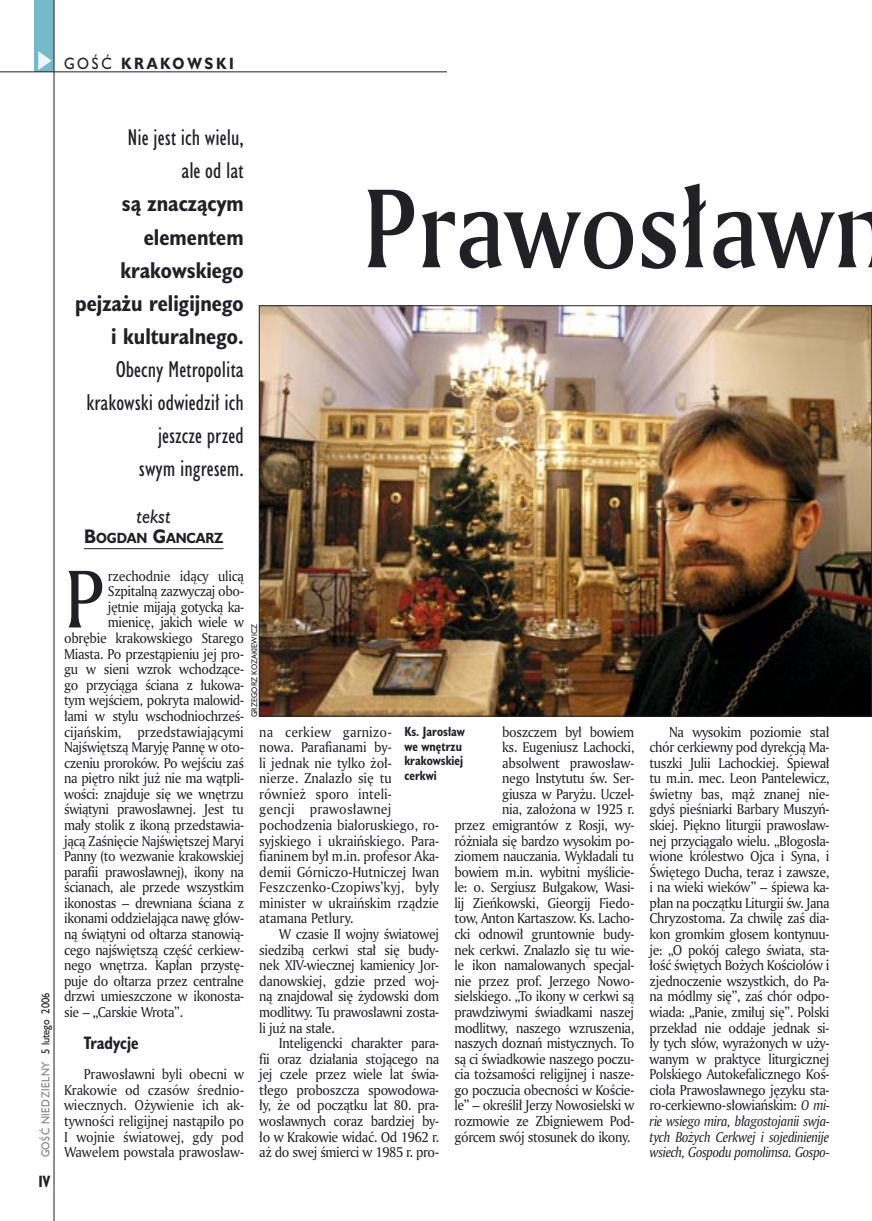
<style>
.page{position:relative;width:872px;height:1221px;background:#fff}
.page>*{position:absolute;margin:0;border:0;box-sizing:border-box;transform-origin:0 0}
._05_tytyl_AmMd_72_pt{font:108px "Amerigo Md PL";color:#212125;scale:.9 1}
._02_body_z_incjalem_4{font:79.05px "Amerigo PL";color:#212125;scale:.94 1}
._06-1_lead_prawy_HuCn_14_pt{font:21px/33px "Humanst 521 Cn PL";color:#212125;text-align:right}
._12_autor_HuBd{font:italic 18px "Humanst 521 PL";color:#212125;scale:.9 1}
._04_srodtytul_HuCB_11_pt{font:700 16.5px "Humanst 521 Cn PL";color:#212125;scale:.94 1}
._15a_temat_lewo{font:700 15px "Humanst 521 PL";letter-spacing:.2em;color:#212125;scale:.9 1}
._16_pagina_lewa{font:700 15px "Humanst 521 Cn PL";color:#212125;scale:.94 1}
._01_body_tekst{font:13.8px/15.6px "Amerigo PL";letter-spacing:-.03em;color:#212125;text-align:justify;scale:.94 1}
._02_body_z_incjalem_4-2{font:13.8px "Amerigo PL";letter-spacing:-.03em;color:#212125;scale:.94 1}
._01_body_tekst-2{font:13.8px/15.6px "Amerigo PL";letter-spacing:-.01em;color:#212125;scale:.94 1}
._02_body_z_incjalem_4-3{font:13.8px "Amerigo PL";letter-spacing:-.005em;color:#212125;scale:.94 1}
._12_autor_HuBd-2{font:700 13.5px "Humanst 521 PL";color:#212125;scale:.9 1}
._09_podpis_zdjecia_HuCnB{font:700 12.3px/14.4px "Humanst 521 Cn PL";color:#212125;scale:.94 1}
._18a_data_lewa_GOSC{font:10.5px "Humanst 521 PL";letter-spacing:.05em;color:#7f7f83;scale:.9 1}
._18_data_lewa{font:10.5px "Humanst 521 PL";color:#212125;scale:.9 1}
._09a_autor_zdjecia_Hu_5_pt{font:7.5px "Humanst 521 PL";color:#212125;scale:.94 1}
.s1{font-weight:400}
.s2{font-weight:700}
.s3{font-size:18px}
.s4{font-style:italic}
</style>
<div class="page">
<div style="left:35px;top:0;width:19px;height:72px;background:#75baca"></div>
<svg style="left:38px;top:51px;width:14px;height:19px"></svg>
<hr style="left:54px;top:0;width:1px;height:1220px;background:#212125">
<hr style="left:0;top:72px;width:447px;height:1px;background:#212125">
<hr style="left:84px;top:548px;width:139px;height:1px;background:#212125">
<img style="left:261px;top:307px;width:609px;height:407px">
<p class="_15a_temat_lewo" style="left:64px;top:53px;width:190px"><span class="s1">GOŚĆ</span> KRAKOWSKI</p>
<p class="_18_data_lewa" style="left:38px;top:1053px;width:69px;rotate:-90deg">5 lutego 2006</p>
<p class="_18a_data_lewa_GOSC" style="left:38px;top:1157px;width:108px;rotate:-90deg">GOŚĆ NIEDZIELNY</p>
<p class="_16_pagina_lewa" style="left:38px;top:1170px;width:14px">IV</p>
<p class="_06-1_lead_prawy_HuCn_14_pt" style="left:75px;top:121px;width:170px">Nie jest ich wielu,<br>ale od lat<br><span class="s2">są znaczącym elementem krakowskiego pejzażu religijnego i kulturalnego.<br></span>Obecny Metropolita krakowski odwiedził ich jeszcze przed<br>swym ingresem.</p>
<p class="_12_autor_HuBd" style="left:137px;top:504px;width:40px">tekst</p>
<p class="_12_autor_HuBd-2" style="left:84px;top:528px;width:156px"><span class="s3">B</span>OGDAN <span class="s3">G</span>ANCARZ</p>
<p class="_05_tytyl_AmMd_72_pt" style="left:363px;top:156px;width:587px">Prawosławn</p>
<p class="_02_body_z_incjalem_4" style="left:64px;top:546px;width:43px">P</p>
<p class="_02_body_z_incjalem_4-2" style="left:108px;top:566px;width:146px">rzechodnie idący ulicą</p>
<p class="_02_body_z_incjalem_4-2" style="left:108px;top:582px;width:146px">Szpitalną zazwyczaj obo-</p>
<p class="_02_body_z_incjalem_4-2" style="left:108px;top:597px;width:146px">jętnie mijają gotycką ka-</p>
<p class="_02_body_z_incjalem_4-2" style="left:108px;top:613px;width:146px">mienicę, jakich wiele w</p>
<p class="_02_body_z_incjalem_4-2" style="left:64px;top:629px;width:193px">obrębie krakowskiego Starego</p>
<p class="_02_body_z_incjalem_4-2" style="left:64px;top:644px;width:193px">Miasta. Po przestąpieniu jej pro-</p>
<p class="_02_body_z_incjalem_4-2" style="left:64px;top:660px;width:193px">gu w sieni wzrok wchodzące-</p>
<p class="_02_body_z_incjalem_4-2" style="left:64px;top:675px;width:193px">go przyciąga ściana z łukowa-</p>
<p class="_02_body_z_incjalem_4-2" style="left:64px;top:691px;width:193px">tym wejściem, pokryta malowid-</p>
<p class="_02_body_z_incjalem_4-2" style="left:64px;top:706px;width:193px">łami w stylu wschodniochrześ-</p>
<p class="_02_body_z_incjalem_4-3" style="left:64px;top:722px;width:193px">cijańskim, przedstawiającymi</p>
<p class="_02_body_z_incjalem_4-2" style="left:64px;top:738px;width:193px">Najświętszą Maryję Pannę w oto-</p>
<p class="_02_body_z_incjalem_4-2" style="left:64px;top:753px;width:193px">czeniu proroków. Po wejściu zaś</p>
<p class="_02_body_z_incjalem_4-2" style="left:64px;top:769px;width:193px">na piętro nikt już nie ma wątpli-</p>
<p class="_02_body_z_incjalem_4-2" style="left:64px;top:784px;width:193px">wości: znajduje się we wnętrzu</p>
<p class="_02_body_z_incjalem_4-2" style="left:64px;top:800px;width:193px">świątyni prawosławnej. Jest tu</p>
<p class="_02_body_z_incjalem_4-2" style="left:64px;top:815px;width:193px">mały stolik z ikoną przedstawia-</p>
<p class="_02_body_z_incjalem_4-2" style="left:64px;top:831px;width:193px">jącą Zaśnięcie Najświętszej Maryi</p>
<p class="_02_body_z_incjalem_4-2" style="left:64px;top:847px;width:193px">Panny (to wezwanie krakowskiej</p>
<p class="_02_body_z_incjalem_4-2" style="left:64px;top:862px;width:193px">parafii prawosławnej), ikony na</p>
<p class="_02_body_z_incjalem_4-2" style="left:64px;top:878px;width:193px">ścianach, ale przede wszystkim</p>
<p class="_02_body_z_incjalem_4-2" style="left:64px;top:893px;width:193px">ikonostas – drewniana ściana z</p>
<p class="_02_body_z_incjalem_4-2" style="left:64px;top:909px;width:193px">ikonami oddzielająca nawę głów-</p>
<p class="_02_body_z_incjalem_4-2" style="left:64px;top:924px;width:193px">ną świątyni od ołtarza stanowią-</p>
<p class="_02_body_z_incjalem_4-2" style="left:64px;top:940px;width:193px">cego najświętszą część cerkiew-</p>
<p class="_02_body_z_incjalem_4-2" style="left:64px;top:955px;width:193px">nego wnętrza. Kapłan przystę-</p>
<p class="_02_body_z_incjalem_4-2" style="left:64px;top:971px;width:193px">puje do ołtarza przez centralne</p>
<p class="_02_body_z_incjalem_4-2" style="left:64px;top:987px;width:193px">drzwi umieszczone w ikonosta-</p>
<p class="_02_body_z_incjalem_4-2" style="left:64px;top:1002px;width:128px">sie – „Carskie Wrota”.</p>
<p class="_04_srodtytul_HuCB_11_pt" style="left:84px;top:1031px;width:60px">Tradycje</p>
<p class="_01_body_tekst" style="left:64px;top:1066px;width:193px;text-indent:20px">Prawosławni byli obecni w Krakowie od czasów średnio&shy;wiecznych. Ożywienie ich ak&shy;tywności religijnej nastąpiło po I wojnie światowej, gdy pod Wawelem powstała prawosław-</p>
<p class="_09a_autor_zdjecia_Hu_5_pt" style="left:249px;top:717px;width:100px;rotate:-90deg">GRZEGORZ KOZAKIEWICZ</p>
<p class="_01_body_tekst-2" style="left:259px;top:723px;width:193px">na cerkiew garnizo-<br>nowa. Parafianami by-<br>li jednak nie tylko żoł-<br>nierze. Znalazło się tu również sporo inteli-<br>gencji prawosławnej pochodzenia białoruskiego, ro&shy;syjskiego i ukraińskiego. Para&shy;fianinem był m.in. profesor Aka&shy;demii Górniczo-Hutniczej Iwan<br>Feszczenko-Czopiws’kyj, były minister w ukraińskim rządzie atamana Petlury.</p>
<p class="_01_body_tekst" style="left:259px;top:925px;width:193px;text-indent:20px">W czasie II wojny światowej siedzibą cerkwi stał się budy&shy;nek XIV-wiecznej kamienicy Jor&shy;danowskiej, gdzie przed woj&shy;ną znajdował się żydowski dom modlitwy. Tu prawosławni zosta&shy;li już na stałe.</p>
<p class="_01_body_tekst" style="left:259px;top:1034px;width:193px;text-indent:20px">Inteligencki charakter para&shy;fii oraz działania stojącego na jej czele przez wiele lat świa&shy;tłego proboszcza spowodowa&shy;ły, że od początku lat 80. pra&shy;wosławnych coraz bardziej by&shy;ło w Krakowie widać. Od 1962 r. aż do swej śmierci w 1985 r. pro-</p>
<p class="_01_body_tekst" style="left:454px;top:723px;width:193px;text-align:right">boszczem był bowiem<br>ks. Eugeniusz Lachocki, absolwent prawosław-<br>nego Instytutu św. Ser-<br>giusza w Paryżu. Uczel-<br>nia, założona w 1925 r.<br>przez emigrantów z Rosji, wy&shy;różniała się bardzo wysokim po&shy;ziomem nauczania. Wykładali tu bowiem m.in. wybitni myślicie&shy;le: o. Sergiusz Bułgakow, Wasi&shy;lij Zieńkowski, Gieorgij Fiedo&shy;tow, Anton Kartaszow. Ks. Lacho&shy;cki odnowił gruntownie budy&shy;nek cerkwi. Znalazło się tu wie&shy;le ikon namalowanych specjal&shy;nie przez prof. Jerzego Nowo&shy;sielskiego. „To ikony w cerkwi są prawdziwymi świadkami naszej modlitwy, naszego wzruszenia, naszych doznań mistycznych. To są ci świadkowie naszego poczu&shy;cia tożsamości religijnej i nasze&shy;go poczucia obecności w Koście&shy;le” – określił Jerzy Nowosielski w rozmowie ze Zbigniewem Pod&shy;górcem swój stosunek do ikony.</p>
<p class="_01_body_tekst" style="left:649px;top:723px;width:193px;text-indent:20px">Na wysokim poziomie stał chór cerkiewny pod dyrekcją Ma&shy;tuszki Julii Lachockiej. Śpiewał tu m.in. mec. Leon Pantelewicz, świetny bas, mąż znanej nie&shy;gdyś pieśniarki Barbary Muszyń&shy;skiej. Piękno liturgii prawosław&shy;nej przyciągało wielu. „Błogosła&shy;wione królestwo Ojca i Syna, i Świętego Ducha, teraz i zawsze, i na wieki wieków” – śpiewa ka&shy;płan na początku Liturgii św. Jana Chryzostoma. Za chwilę zaś dia&shy;kon gromkim głosem kontynuu&shy;je: „O pokój całego świata, sta&shy;łość świętych Bożych Kościołów i zjednoczenie wszystkich, do Pa&shy;na módlmy się”, zaś chór odpo&shy;wiada: „Panie, zmiłuj się”. Polski przekład nie oddaje jednak si&shy;ły tych słów, wyrażonych w uży&shy;wanym w praktyce liturgicznej Polskiego Autokefalicznego Koś&shy;cioła Prawosławnego języku sta&shy;ro-cerkiewno-słowiańskim: <span class="s4">O mi&shy;rie wsiego mira, błagostojanii swja&shy;tych Bożych Cerkwej i sojedinienije wsiech, Gospodu pomolimsa. Gospo-</span></p>
<p class="_09_podpis_zdjecia_HuCnB" style="left:404px;top:724px;width:66px">Ks. Jarosław we wnętrzu krakowskiej cerkwi</p>
</div>
